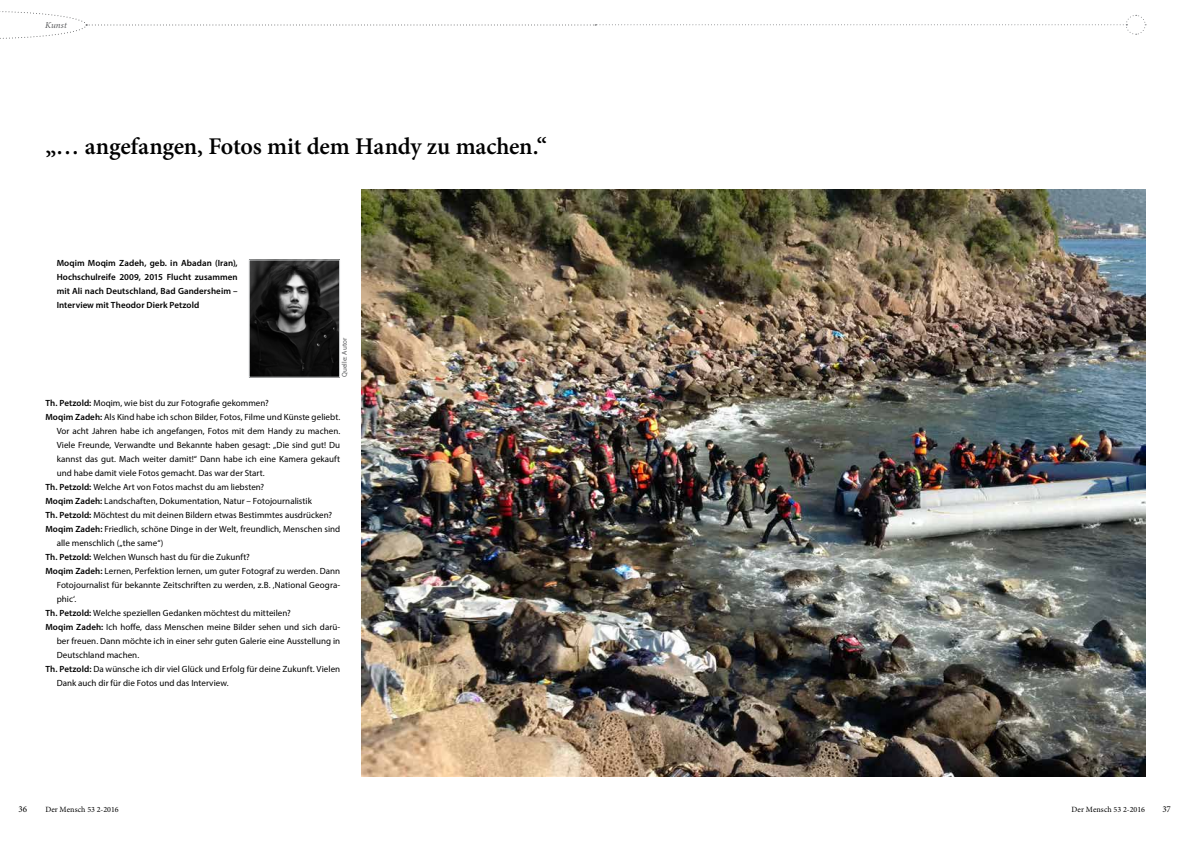
<style>
.page{position:relative;width:1191px;height:842px;background:#fff}
.page>*{position:absolute;margin:0;border:0;box-sizing:border-box;transform-origin:0 0}
.t1{font:600 24px "Minion Pro";letter-spacing:-.01em;color:#000}
.t2{font:9px "Myriad Pro";letter-spacing:.005em;color:#000}
.t3{font:600 9px/14px "Myriad Pro";letter-spacing:.005em;color:#000;text-align:justify}
.t4{font:italic 9px "Minion Pro";letter-spacing:.01em;color:#58595b}
.t5{font:9px "Minion Pro";color:#000}
.t6{font:8px "Minion Pro";letter-spacing:.01em;color:#000}
.t7{font:7px "Myriad Pro";letter-spacing:.015em;color:#58595b}
.s1{font-weight:600}
</style>
<div class="page">
<img style="left:362px;top:189px;width:783px;height:588px">
<img style="left:251px;top:262px;width:87px;height:113px">
<div style="left:249px;top:260px;width:91px;height:117px;border:1px solid #d1d3d4"></div>
<svg style="left:0;top:11px;width:1146px;height:28px"></svg>
<p class="t4" style="left:45px;top:19px;width:23px">Kunst</p>
<h1 class="t1" style="left:45px;top:130px;width:503px">„… angefangen, Fotos mit dem Handy zu machen.“</h1>
<p class="t3" style="left:57px;top:256px;width:183px">Moqim Moqim Zadeh, geb. in Abadan (Iran), Hochschulreife 2009, 2015 Flucht zusammen mit Ali nach Deutschland, Bad Gandersheim – Interview mit Theodor Dierk Petzold</p>
<p class="t7" style="left:340px;top:377px;width:41px;rotate:-90deg">Quelle: Autor</p>
<p class="t2" style="left:45px;top:397px;width:225px"><span class="s1">Th. Petzold:</span> Moqim, wie bist du zur Fotografie gekommen?</p>
<p class="t2" style="left:45px;top:411px;width:296px"><span class="s1">Moqim Zadeh:</span> Als Kind habe ich schon Bilder, Fotos, Filme und Künste geliebt.</p>
<p class="t2" style="left:57px;top:425px;width:285px">Vor acht Jahren habe ich angefangen, Fotos mit dem Handy zu machen.</p>
<p class="t2" style="left:57px;top:439px;width:285px">Viele Freunde, Verwandte und Bekannte haben gesagt: „Die sind gut! Du</p>
<p class="t2" style="left:57px;top:453px;width:285px">kannst das gut. Mach weiter damit!“ Dann habe ich eine Kamera gekauft</p>
<p class="t2" style="left:57px;top:467px;width:210px">und habe damit viele Fotos gemacht. Das war der Start.</p>
<p class="t2" style="left:45px;top:481px;width:220px"><span class="s1">Th. Petzold:</span> Welche Art von Fotos machst du am liebsten?</p>
<p class="t2" style="left:45px;top:495px;width:268px"><span class="s1">Moqim Zadeh:</span> Landschaften, Dokumentation, Natur – Fotojournalistik</p>
<p class="t2" style="left:45px;top:509px;width:288px"><span class="s1">Th. Petzold:</span> Möchtest du mit deinen Bildern etwas Bestimmtes ausdrücken?</p>
<p class="t2" style="left:45px;top:523px;width:296px"><span class="s1">Moqim Zadeh:</span> Friedlich, schöne Dinge in der Welt, freundlich, Menschen sind</p>
<p class="t2" style="left:57px;top:537px;width:108px">alle menschlich („the same“)</p>
<p class="t2" style="left:45px;top:551px;width:206px"><span class="s1">Th. Petzold:</span> Welchen Wunsch hast du für die Zukunft?</p>
<p class="t2" style="left:45px;top:565px;width:296px"><span class="s1">Moqim Zadeh:</span> Lernen, Perfektion lernen, um guter Fotograf zu werden. Dann</p>
<p class="t2" style="left:57px;top:579px;width:285px">Fotojournalist für bekannte Zeitschriften zu werden, z.B. ‚National Geogra-</p>
<p class="t2" style="left:57px;top:594px;width:21px">phic‘.</p>
<p class="t2" style="left:45px;top:608px;width:247px"><span class="s1">Th. Petzold:</span> Welche speziellen Gedanken möchtest du mitteilen?</p>
<p class="t2" style="left:45px;top:622px;width:296px"><span class="s1">Moqim Zadeh:</span> Ich hoffe, dass Menschen meine Bilder sehen und sich darü-</p>
<p class="t2" style="left:57px;top:636px;width:285px">ber freuen. Dann möchte ich in einer sehr guten Galerie eine Ausstellung in</p>
<p class="t2" style="left:57px;top:650px;width:84px">Deutschland machen.</p>
<p class="t2" style="left:45px;top:664px;width:296px"><span class="s1">Th. Petzold:</span> Da wünsche ich dir viel Glück und Erfolg für deine Zukunft. Vielen</p>
<p class="t2" style="left:57px;top:678px;width:173px">Dank auch dir für die Fotos und das Interview.</p>
<p class="t5" style="left:18px;top:803px;width:10px">36</p>
<p class="t6" style="left:45px;top:804px;width:75px">Der Mensch 53 2-2016</p>
<p class="t6" style="left:1071px;top:804px;width:75px">Der Mensch 53 2-2016</p>
<p class="t5" style="left:1162px;top:803px;width:10px">37</p>
</div>
